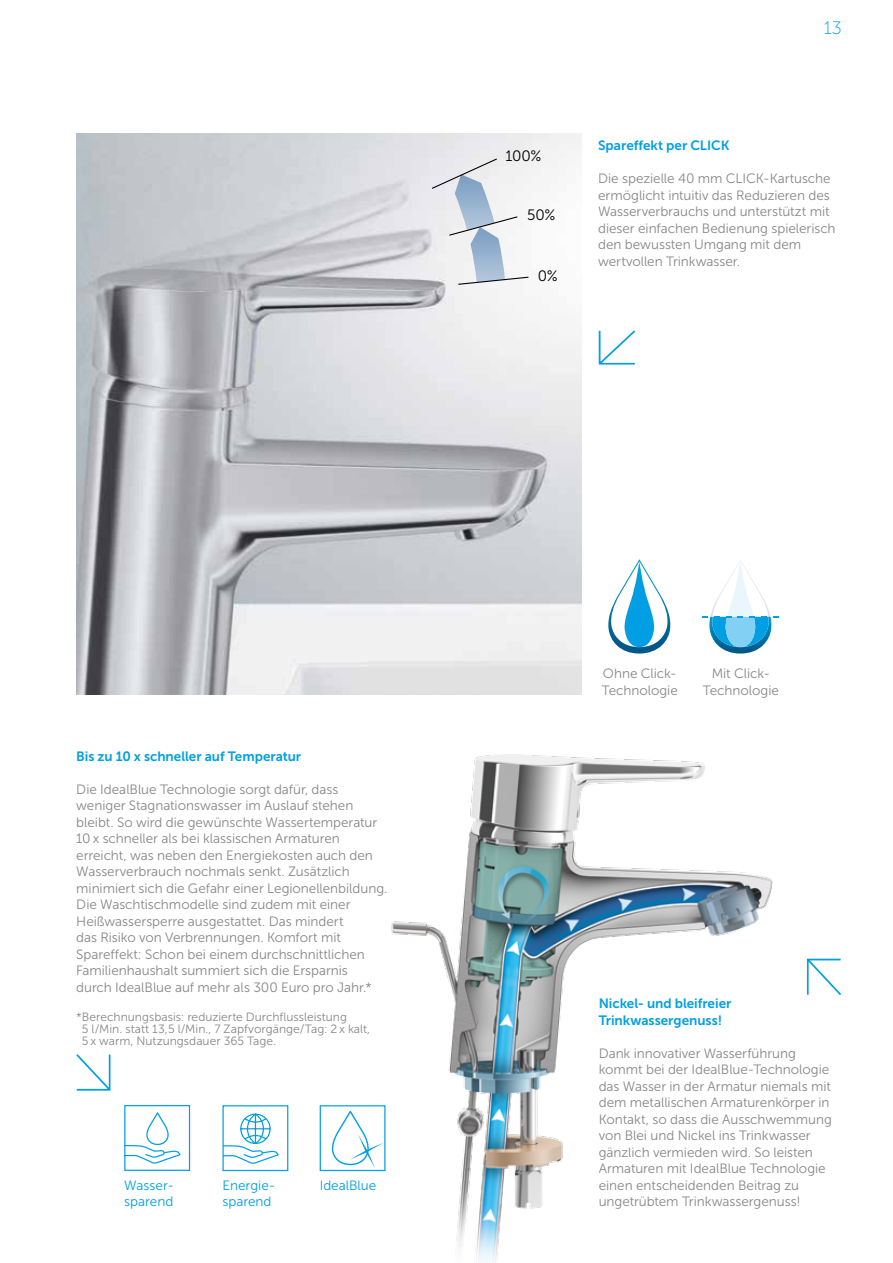
<style>
.page{position:relative;width:893px;height:1263px;background:#fff}
.page>*{position:absolute;margin:0;border:0;box-sizing:border-box;transform-origin:0 0}
.t1{font:18px "Museo Sans 100";color:#009fe3}
.t2{font:15px "Museo Sans 300";color:#000}
.t3{font:13.5px/16.5px "Museo Sans 300";letter-spacing:-.005em;color:#878787}
.t4{font:13.5px/16.5px "Museo Sans 700";color:#009fe3}
.t5{font:13.5px/16.5px "Museo Sans 300";color:#009fe3}
.t6{font:12px/12.3px "Museo Sans 300";color:#878787}
</style>
<div class="page">
<img style="left:330px;top:754px;width:511px;height:509px">
<div style="left:320px;top:1105px;width:66px;height:66px;border:1px solid #009fe3"></div>
<svg style="left:332px;top:1111px;width:51px;height:57px"></svg>
<svg style="left:224px;top:1113px;width:55px;height:51px"></svg>
<div style="left:222px;top:1105px;width:66px;height:66px;border:1px solid #009fe3"></div>
<svg style="left:126px;top:1113px;width:55px;height:51px"></svg>
<div style="left:124px;top:1105px;width:66px;height:66px;border:1px solid #009fe3"></div>
<svg style="left:76px;top:1054px;width:34px;height:37px"></svg>
<img style="left:77px;top:134px;width:504px;height:560px">
<svg style="left:431px;top:158px;width:99px;height:127px"></svg>
<svg style="left:608px;top:559px;width:63px;height:94px"></svg>
<svg style="left:702px;top:560px;width:77px;height:93px"></svg>
<svg style="left:599px;top:330px;width:36px;height:35px"></svg>
<svg style="left:807px;top:959px;width:34px;height:36px"></svg>
<h1 class="t1" style="left:824px;top:18px;width:20px">13</h1>
<p class="t2" style="left:505px;top:148px;width:37px">100%</p>
<p class="t2" style="left:527px;top:207px;width:30px">50%</p>
<p class="t2" style="left:538px;top:268px;width:22px">0%</p>
<p class="t4" style="left:598px;top:137px;width:133px">Spareffekt per CLICK</p>
<p class="t3" style="left:598px;top:170px;width:239px">Die spezielle 40 mm CLICK-Kartusche ermöglicht intuitiv das Reduzieren des Wasserverbrauchs und unterstützt mit dieser einfachen Bedienung spielerisch den bewussten Umgang mit dem wertvollen Trinkwasser.</p>
<p class="t4" style="left:76px;top:748px;width:226px">Bis zu 10 x schneller auf Temperatur</p>
<p class="t3" style="left:76px;top:781px;width:313px">Die IdealBlue Technologie sorgt dafür, dass weniger Stagnationswasser im Auslauf stehen bleibt. So wird die gewünschte Wassertemperatur 10x schneller als bei klassischen Armaturen erreicht, was neben den Energiekosten auch den Wasserverbrauch nochmals senkt. Zusätzlich minimiert sich die Gefahr einer Legionellenbildung.<br>Die Waschtischmodelle sind zudem mit einer Heißwassersperre ausgestattet. Das mindert<br>das Risiko von Verbrennungen. Komfort mit Spareffekt: Schon bei einem durchschnittlichen Familienhaushalt summiert sich die Ersparnis<br>durch IdealBlue auf mehr als 300 Euro pro Jahr.*</p>
<p class="t6" style="left:82px;top:1010px;width:290px;text-indent:-6px">*Berechnungsbasis: reduzierte Durchflussleistung<br>5 l/Min. statt 13,5 l/Min., 7 Zapfvorgänge/Tag: 2 x kalt,<br>5 x warm, Nutzungsdauer 365 Tage.</p>
<p class="t5" style="left:124px;top:1177px;width:51px">Wasser-</p>
<p class="t5" style="left:320px;top:1177px;width:58px">IdealBlue</p>
<p class="t5" style="left:124px;top:1193px;width:51px">sparend</p>
<p class="t5" style="left:222px;top:1177px;width:55px">Energie&shy;sparend</p>
<p class="t3" style="left:602px;top:665px;width:77px">Ohne Click-<br>Technologie</p>
<p class="t3" style="left:703px;top:665px;width:77px;text-align:center">Mit Click-<br>Technologie</p>
<p class="t4" style="left:599px;top:995px;width:134px">Nickel- und bleifreier<br>Trinkwassergenuss!</p>
<p class="t3" style="left:599px;top:1045px;width:235px">Dank innovativer Wasserführung kommt bei der IdealBlue-Technologie das Wasser in der Armatur niemals mit dem metallischen Armaturenkörper in Kontakt, so dass die Ausschwemmung von Blei und Nickel ins Trinkwasser gänzlich vermieden wird. So leisten Armaturen mit IdealBlue Technologie einen entscheidenden Beitrag zu ungetrübtem Trinkwassergenuss!</p>
</div>
